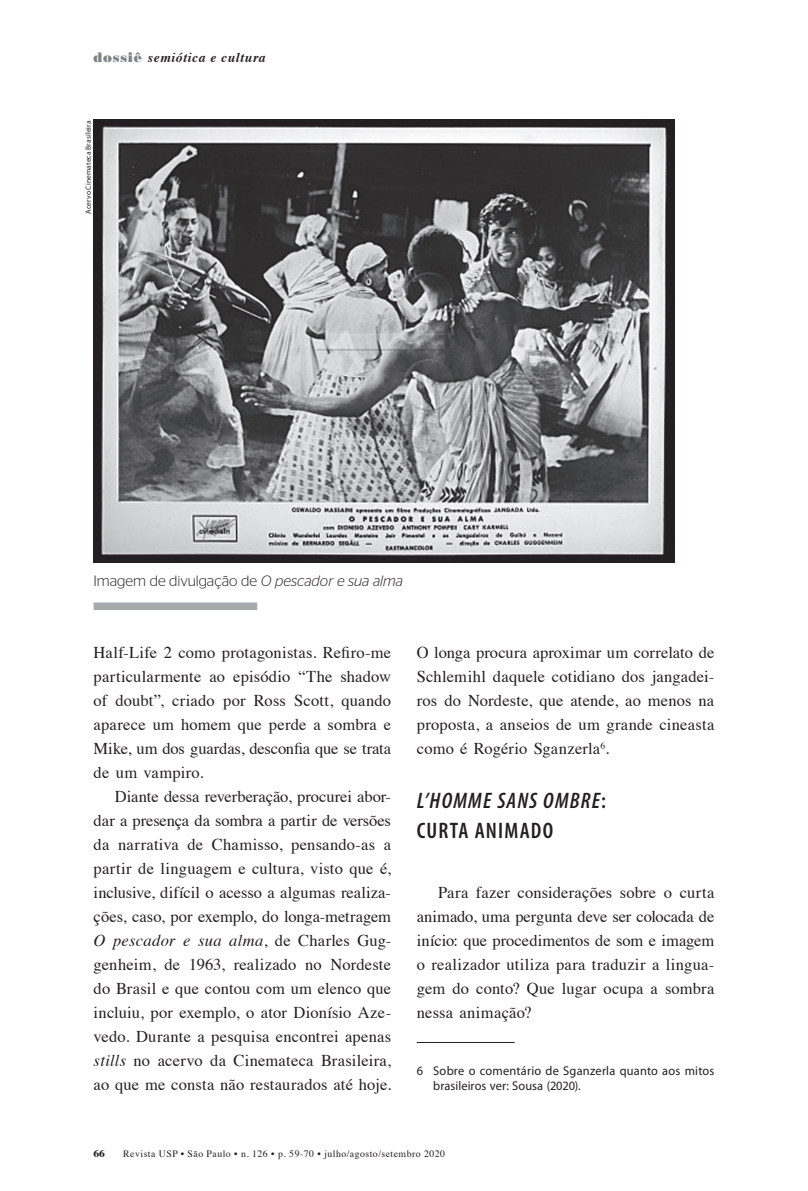
<style>
.page{position:relative;width:808px;height:1191px;background:#fff}
.page>*{position:absolute;margin:0;border:0;box-sizing:border-box;transform-origin:0 0}
.t1{font:italic 600 condensed 22.5px/30px "Myriad Pro";letter-spacing:.055em;color:#231f20}
.t2{font:16.5px/24px "Times";letter-spacing:.01em;color:#231f20;text-align:justify}
.t3{font:300 15px "Stag Sans";color:#231f20}
.t4{font:italic 700 13.5px "Times";letter-spacing:.05em;color:#231f20}
.t5{font:12.75px/15px "Myriad Pro";letter-spacing:.015em;color:#231f20}
.t6{font:700 10.5px "Times";color:#231f20;scale:1.1 1}
.t7{font:9.75px "Times";letter-spacing:.05em;color:#231f20}
.t8{font:7.5px "Myriad Pro";letter-spacing:.015em;color:#231f20}
.s1{font-family:"Bodoni Poster";font-weight:400;font-style:normal;color:#808285}
.s2{font-style:italic}
.s3{font-style:normal}
</style>
<div class="page">
<hr style="left:417px;top:1042px;width:98px;height:1px;background:#231f20">
<img style="left:94px;top:120px;width:580px;height:442px">
<div style="left:94px;top:602px;width:163px;height:8px;background:#a8a9ad"></div>
<p class="t4" style="left:94px;top:44px;width:174px"><span class="s1">dossiê</span> semiótica e cultura</p>
<p class="t8" style="left:84px;top:214px;width:95px;rotate:-90deg">Acervo Cinemateca Brasileira</p>
<p class="t3" style="left:94px;top:572px;width:311px">Imagem de divulgação de <span class="s2">O pescador e sua alma</span></p>
<p class="t2" style="left:94px;top:639px;width:299px">Half-Life 2 como protagonistas. Refiro-me particularmente ao episódio “The shadow of doubt”, criado por Ross Scott, quando aparece um homem que perde a sombra e Mike, um dos guardas, desconfia que se trata de um vampiro.</p>
<p class="t2" style="left:94px;top:783px;width:299px;text-indent:21px">Diante dessa reverberação, procurei abor&shy;dar a presença da sombra a partir de versões da narrativa de Chamisso, pensando-as a partir de linguagem e cultura, visto que é, inclusive, difícil o acesso a algumas realiza&shy;ções, caso, por exemplo, do longa-metragem <span class="s2">O pescador e sua alma</span>, de Charles Gug&shy;genheim, de 1963, realizado no Nordeste do Brasil e que contou com um elenco que incluiu, por exemplo, o ator Dionísio Aze&shy;vedo. Durante a pesquisa encontrei apenas <span class="s2">stills</span> no acervo da Cinemateca Brasileira, ao que me consta não restaurados até hoje.</p>
<p class="t2" style="left:417px;top:639px;width:299px">O longa procura aproximar um correlato de Schlemihl daquele cotidiano dos jangadei&shy;ros do Nordeste, que atende, ao menos na proposta, a anseios de um grande cineasta como é Rogério Sganzerla<sup>6</sup>.</p>
<h1 class="t1" style="left:417px;top:785px;width:191px">L’HOMME SANS OMBRE<span class="s3">:<br>CURTA ANIMADO</span></h1>
<p class="t2" style="left:417px;top:879px;width:299px;text-indent:21px">Para fazer considerações sobre o curta animado, uma pergunta deve ser colocada de início: que procedimentos de som e imagem o realizador utiliza para traduzir a lingua&shy;gem do conto? Que lugar ocupa a sombra nessa animação?</p>
<p class="t5" style="left:433px;top:1063px;width:283px;text-indent:-16px">6 Sobre o comentário de Sganzerla quanto aos mitos brasileiros ver: Sousa (2020).</p>
<p class="t6" style="left:94px;top:1143px;width:12px">66</p>
<p class="t7" style="left:123px;top:1144px;width:323px">Revista USP • São Paulo • n. 126 • p. 59-70 • julho/agosto/setembro 2020</p>
</div>
